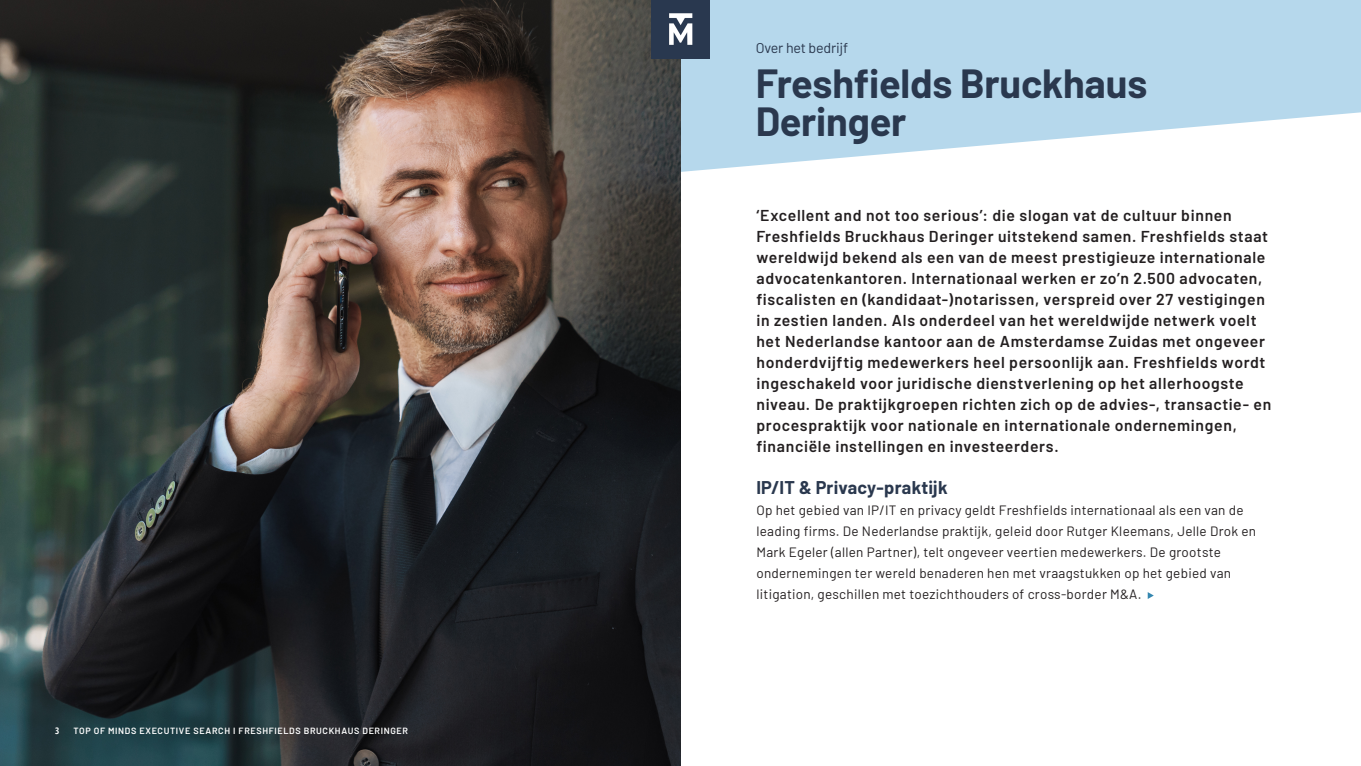
<style>
.page{position:relative;width:1361px;height:766px;background:#fff}
.page>*{position:absolute;margin:0;border:0;box-sizing:border-box;transform-origin:0 0}
.Page_header_kopie{font:700 39.75px/38.5px "Barlow";letter-spacing:-.005em;color:#2a384e}
.t1{font:700 18px "Barlow";letter-spacing:.01em;color:#2a384e}
.t2{font:600 15.75px/21px "Barlow";letter-spacing:.04em;color:#231f20}
.t3{font:14.25px "Barlow";letter-spacing:-.01em;color:#2a384e}
.t4{font:13.5px/21px "Barlow";letter-spacing:.02em;color:#231f20}
.t5{font:600 9px "Barlow";letter-spacing:.07em;color:#fff}
.t6{font:700 condensed 9px "Open Sans";color:#fff}
</style>
<div class="page">
<svg style="left:680px;top:0;width:681px;height:231px;fill:#b6d8ec"></svg>
<img style="left:0;top:0;width:680px;height:765px">
<img style="left:651px;top:0;width:58px;height:58px">
<svg style="left:1147px;top:592px;width:6px;height:6px"></svg>
<p class="t6" style="left:55px;top:724px;width:6px">3</p>
<p class="t5" style="left:73px;top:724px;width:336px">TOP OF MINDS EXECUTIVE SEARCH I FRESHFIELDS BRUCKHAUS DERINGER</p>
<p class="t3" style="left:755px;top:37px;width:94px">Over het bedrijf</p>
<p class="Page_header_kopie" style="left:755px;top:61px;width:393px">Freshfields Bruckhaus<br>Deringer</p>
<p class="t2" style="left:756px;top:203px;width:516px">‘Excellent and not too serious’: die slogan vat de cultuur binnen Freshfields Bruckhaus Deringer uitstekend samen. Freshfields staat wereldwijd bekend als een van de meest prestigieuze internationale advocatenkantoren. Internationaal werken er zo’n 2.500 advocaten, fiscalisten en (kandidaat-)notarissen, verspreid over 27 vestigingen in zestien landen. Als onderdeel van het wereldwijde netwerk voelt het Nederlandse kantoor aan de Amsterdamse Zuidas met ongeveer honderdvijftig medewerkers heel persoonlijk aan. Freshfields wordt ingeschakeld voor juridische dienstverlening op het allerhoogste niveau. De praktijkgroepen richten zich op de advies-, transactie- en procespraktijk voor nationale en internationale ondernemingen, financiële instellingen en investeerders.</p>
<p class="t1" style="left:756px;top:474px;width:193px">IP/IT &amp; Privacy-praktijk</p>
<p class="t4" style="left:756px;top:498px;width:501px">Op het gebied van IP/IT en privacy geldt Freshfields internationaal als een van de leading firms. De Nederlandse praktijk, geleid door Rutger Kleemans, Jelle Drok en Mark Egeler (allen Partner), telt ongeveer veertien medewerkers. De grootste ondernemingen ter wereld benaderen hen met vraagstukken op het gebied van litigation, geschillen met toezichthouders of cross-border M&amp;A.</p>
</div>
